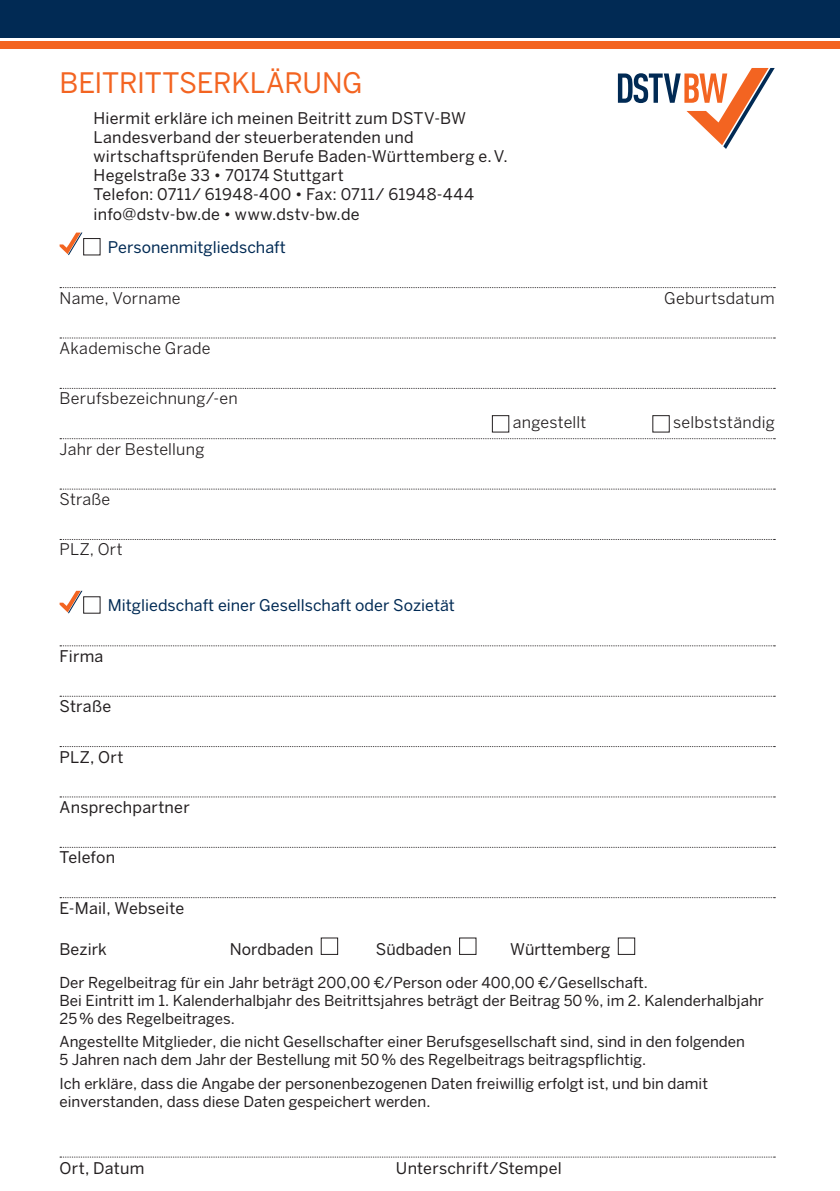
<style>
.page{position:relative;width:840px;height:1191px;background:#fff}
.page>*{position:absolute;margin:0;border:0;box-sizing:border-box;transform-origin:0 0}
.t1{font:28px "Benton Sans";letter-spacing:-.01em;color:#f36421}
.t2{font:16px/19.2px "Benton Sans";letter-spacing:.015em;color:#231f20}
.t3{font:16px "Benton Sans";letter-spacing:.015em;color:#231f20}
.t4{font:16px "Benton Sans";color:#012a54}
.t5{font:15px/18px "Benton Sans";color:#231f20}
</style>
<div class="page">
<div style="left:0;top:0;width:839px;height:37px;background:#012a54"></div>
<div style="left:0;top:41px;width:839px;height:7px;background:#f36421"></div>
<svg style="left:617px;top:68px;width:157px;height:81px"></svg>
<svg style="left:60px;top:287px;width:714px;height:1px"></svg>
<svg style="left:60px;top:337px;width:714px;height:1px"></svg>
<svg style="left:60px;top:388px;width:714px;height:1px"></svg>
<svg style="left:60px;top:438px;width:714px;height:1px"></svg>
<svg style="left:60px;top:489px;width:714px;height:1px"></svg>
<svg style="left:60px;top:539px;width:714px;height:1px"></svg>
<svg style="left:60px;top:645px;width:714px;height:1px"></svg>
<svg style="left:60px;top:696px;width:714px;height:1px"></svg>
<svg style="left:60px;top:746px;width:714px;height:1px"></svg>
<svg style="left:60px;top:796px;width:714px;height:1px"></svg>
<svg style="left:60px;top:847px;width:714px;height:1px"></svg>
<svg style="left:60px;top:897px;width:714px;height:1px"></svg>
<svg style="left:60px;top:1156px;width:714px;height:1px"></svg>
<svg style="left:60px;top:232px;width:22px;height:23px"></svg>
<div style="left:83px;top:238px;width:17px;height:17px;border:1px solid #231f20"></div>
<div style="left:492px;top:415px;width:17px;height:17px;border:1px solid #231f20"></div>
<svg style="left:60px;top:591px;width:22px;height:22px"></svg>
<h1 class="t1" style="left:60px;top:66px;width:304px">BEITRITTSERKLÄRUNG</h1>
<p class="t2" style="left:94px;top:108px;width:415px">Hiermit erkläre ich meinen Beitritt zum DSTV-BW Landesverband der steuerberatenden und wirtschaftsprüfenden Berufe Baden-Württemberg e.V.<br>Hegelstraße 33 • 70174 Stuttgart<br>Telefon: 0711/ 61948-400 • Fax: 0711/ 61948-444 info@dstv-bw.de • www.dstv-bw.de</p>
<p class="t4" style="left:108px;top:238px;width:179px">Personenmitgliedschaft</p>
<p class="t3" style="left:60px;top:288px;width:122px">Name, Vorname</p>
<p class="t3" style="left:664px;top:288px;width:112px">Geburtsdatum</p>
<p class="t3" style="left:60px;top:339px;width:152px">Akademische Grade</p>
<p class="t3" style="left:60px;top:389px;width:180px">Berufsbezeichnung/-en</p>
<p class="t3" style="left:512px;top:413px;width:75px">angestellt</p>
<p class="t3" style="left:673px;top:413px;width:103px">selbstständig</p>
<p class="t3" style="left:60px;top:439px;width:146px">Jahr der Bestellung</p>
<p class="t3" style="left:60px;top:490px;width:52px">Straße</p>
<p class="t3" style="left:60px;top:540px;width:65px">PLZ, Ort</p>
<p class="t4" style="left:108px;top:596px;width:348px">Mitgliedschaft einer Gesellschaft oder Sozietät</p>
<p class="t2" style="left:60px;top:646px;width:45px">Firma</p>
<p class="t2" style="left:60px;top:696px;width:53px">Straße</p>
<p class="t2" style="left:60px;top:747px;width:66px">PLZ, Ort</p>
<p class="t2" style="left:60px;top:797px;width:132px">Ansprechpartner</p>
<p class="t2" style="left:60px;top:847px;width:57px">Telefon</p>
<p class="t2" style="left:60px;top:898px;width:126px">E-Mail, Webseite</p>
<p class="t2" style="left:60px;top:939px;width:49px">Bezirk</p>
<p class="t2" style="left:230px;top:939px;width:85px">Nordbaden</p>
<p class="t2" style="left:376px;top:939px;width:77px">Südbaden</p>
<p class="t2" style="left:510px;top:939px;width:102px">Württemberg</p>
<p class="t5" style="left:60px;top:973px;width:705px">Der Regelbeitrag für ein Jahr beträgt 200,00 €/Person oder 400,00 €/Gesellschaft.<br>Bei Eintritt im 1. Kalenderhalbjahr des Beitrittsjahres beträgt der Beitrag 50%, im 2. Kalenderhalbjahr<br>25% des Regelbeitrages.</p>
<p class="t5" style="left:60px;top:1032px;width:686px">Angestellte Mitglieder, die nicht Gesellschafter einer Berufsgesellschaft sind, sind in den folgenden<br>5 Jahren nach dem Jahr der Bestellung mit 50% des Regelbeitrags beitragspflichtig.</p>
<p class="t5" style="left:60px;top:1074px;width:649px">Ich erkläre, dass die Angabe der personenbezogenen Daten freiwillig erfolgt ist, und bin damit einverstanden, dass diese Daten gespeichert werden.</p>
<p class="t2" style="left:60px;top:1158px;width:86px">Ort, Datum</p>
<p class="t2" style="left:396px;top:1158px;width:167px">Unterschrift/Stempel</p>
</div>
